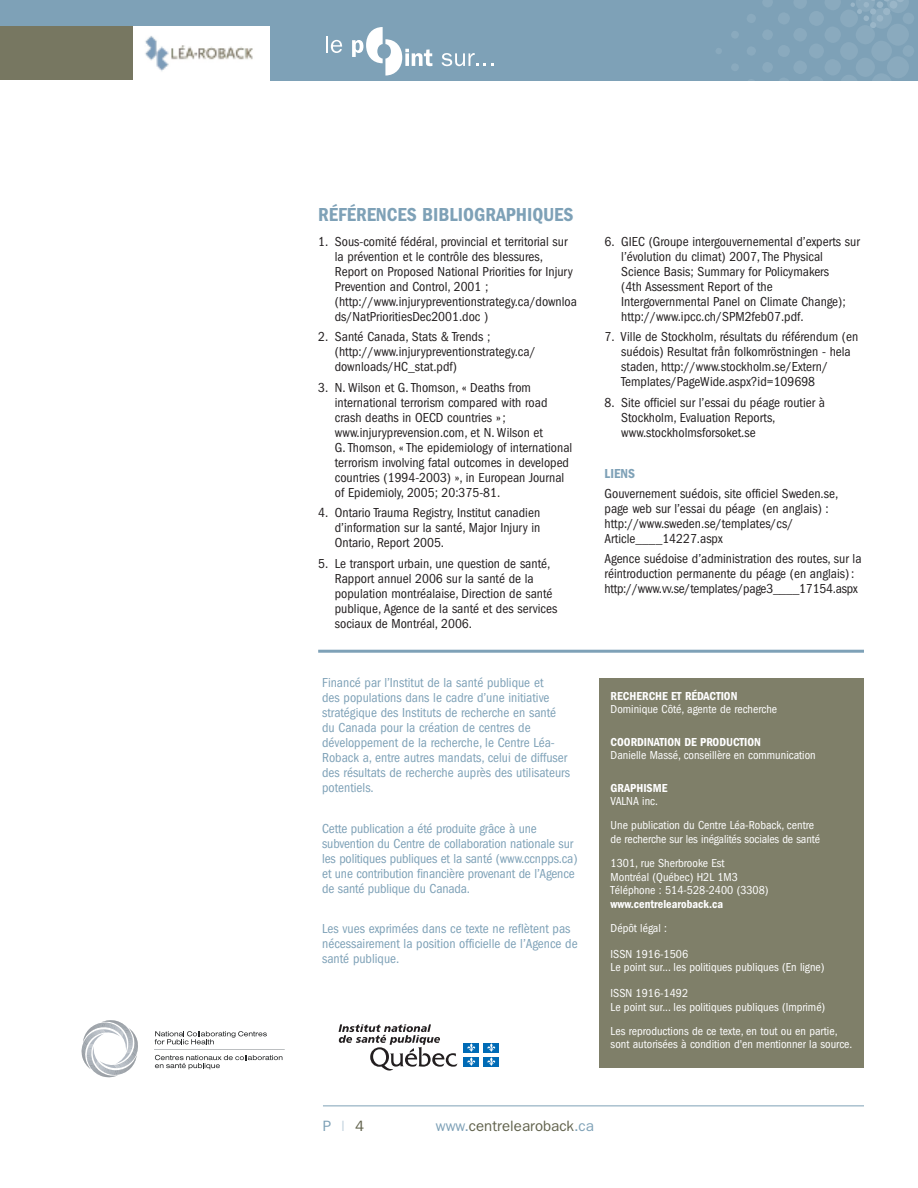
<style>
.page{position:relative;width:918px;height:1188px;background:#fff}
.page>*{position:absolute;margin:0;border:0;box-sizing:border-box;transform-origin:0 0}
.t1{font:600 condensed 19.5px "Franklin Gothic";color:#7ea1b7}
.t2{font:15px "Franklin Gothic";color:#60614b}
.t3{font:15px "Franklin Gothic";color:#7ea1b7}
.t4{font:condensed 13.5px/15px "Franklin Gothic";color:#231f20}
.t5{font:condensed 13.5px/15px "Franklin Gothic";color:#7ea1b7}
.t6{font:600 condensed 13.5px "Franklin Gothic";color:#7ea1b7}
.t7{font:condensed 12px/24.3px "Franklin Gothic";color:#fff}
.t8{font:600 condensed 12px "Franklin Gothic";color:#fff}
.s1{color:#b7cad8}
.s2{color:#60614b}
.s3{color:#7ea1b7}
</style>
<div class="page">
<div style="left:599px;top:678px;width:265px;height:389px;background:#7f7f69"></div>
<div style="left:0;top:0;width:918px;height:81px;background:#7ea1b7"></div>
<svg style="left:716px;top:48px;width:5px;height:6px"></svg>
<svg style="left:731px;top:0;width:183px;height:81px"></svg>
<hr style="left:323px;top:1106px;width:541px;height:1px;background:#7ea1b7">
<div style="left:0;top:26px;width:270px;height:55px;background:#fff"></div>
<img style="left:145px;top:36px;width:108px;height:36px">
<svg style="left:326px;top:36px;width:16px;height:17px"></svg>
<svg style="left:352px;top:27px;width:80px;height:49px"></svg>
<svg style="left:442px;top:53px;width:51px;height:13px"></svg>
<div style="left:0;top:26px;width:133px;height:53px;background:#777761"></div>
<hr style="left:318px;top:650px;width:546px;height:3px;background:#7ea1b7">
<svg style="left:155px;top:1031px;width:112px;height:13px"></svg>
<svg style="left:155px;top:1055px;width:127px;height:14px"></svg>
<svg style="left:82px;top:1020px;width:56px;height:58px"></svg>
<hr style="left:154px;top:1049px;width:131px;height:1px;background:#686f73">
<svg style="left:339px;top:1024px;width:119px;height:47px"></svg>
<div style="left:464px;top:1043px;width:15px;height:9px;background:#006bb6"></div>
<div style="left:484px;top:1043px;width:15px;height:9px;background:#006bb6"></div>
<div style="left:464px;top:1057px;width:15px;height:9px;background:#006bb6"></div>
<svg style="left:467px;top:1043px;width:8px;height:23px"></svg>
<div style="left:484px;top:1057px;width:15px;height:9px;background:#006bb6"></div>
<svg style="left:487px;top:1043px;width:8px;height:23px"></svg>
<h1 class="t1" style="left:318px;top:208px;width:257px">RÉFÉRENCES BIBLIOGRAPHIQUES</h1>
<p class="t4" style="left:335px;top:235px;width:244px;text-indent:-17px">1. Sous-comité fédéral, provincial et territorial sur la prévention et le contrôle des blessures, Report on Proposed National Priorities for Injury Prevention and Control, 2001 ; (http://www.injurypreventionstrategy.ca/downloa ds/NatPrioritiesDec2001.doc )</p>
<p class="t4" style="left:335px;top:330px;width:202px;text-indent:-17px">2. Santé Canada, Stats &amp; Trends ; (http://www.injurypreventionstrategy.ca/ downloads/HC_stat.pdf)</p>
<p class="t4" style="left:335px;top:381px;width:239px;text-indent:-17px">3. N. Wilson et G. Thomson, « Deaths from international terrorism compared with road crash deaths in OECD countries » ; www.injuryprevension.com, et N. Wilson et<br>G. Thomson, « The epidemiology of international terrorism involving fatal outcomes in developed countries (1994-2003) », in European Journal of Epidemioly, 2005; 20:375-81.</p>
<p class="t4" style="left:335px;top:506px;width:207px;text-align:justify;text-indent:-17px">4. Ontario Trauma Registry, Institut canadien d’information sur la santé, Major Injury in Ontario, Report 2005.</p>
<p class="t4" style="left:335px;top:557px;width:224px;text-indent:-17px">5. Le transport urbain, une question de santé, Rapport annuel 2006 sur la santé de la population montréalaise, Direction de santé publique, Agence de la santé et des services sociaux de Montréal, 2006.</p>
<p class="t5" style="left:322px;top:676px;width:249px">Financé par l’Institut de la santé publique et<br>des populations dans le cadre d’une initiative stratégique des Instituts de recherche en santé du Canada pour la création de centres de développement de la recherche, le Centre Léa-Roback a, entre autres mandats, celui de diffuser des résultats de recherche auprès des utilisateurs potentiels.</p>
<p class="t5" style="left:322px;top:822px;width:257px">Cette publication a été produite grâce à une subvention du Centre de collaboration nationale sur les politiques publiques et la santé (www.ccnpps.ca) et une contribution financière provenant de l’Agence de santé publique du Canada.</p>
<p class="t5" style="left:322px;top:922px;width:257px">Les vues exprimées dans ce texte ne reflètent pas nécessairement la position officielle de l’Agence de santé publique.</p>
<p class="t4" style="left:621px;top:235px;width:240px;text-indent:-17px">6. GIEC (Groupe intergouvernemental d’experts sur l’évolution du climat) 2007, The Physical Science Basis; Summary for Policymakers<br>(4th Assessment Report of the Intergovernmental Panel on Climate Change); http://www.ipcc.ch/SPM2feb07.pdf.</p>
<p class="t4" style="left:621px;top:330px;width:238px;text-indent:-17px">7. Ville de Stockholm, résultats du référendum (en suédois) Resultat från folkomröstningen - hela staden, http://www.stockholm.se/Extern/ Templates/PageWide.aspx?id=109698</p>
<p class="t4" style="left:621px;top:396px;width:205px;text-indent:-17px">8. Site officiel sur l’essai du péage routier à<br>Stockholm, Evaluation Reports, www.stockholmsforsoket.se</p>
<p class="t6" style="left:605px;top:469px;width:32px">LIENS</p>
<p class="t4" style="left:605px;top:487px;width:235px">Gouvernement suédois, site officiel Sweden.se, page web sur l’essai du péage (en anglais) : http://www.sweden.se/templates/cs/ Article____14227.aspx</p>
<p class="t4" style="left:605px;top:552px;width:258px">Agence suédoise d’administration des routes, sur la réintroduction permanente du péage (en anglais): http://www.vv.se/templates/page3____17154.aspx</p>
<p class="t8" style="left:611px;top:692px;width:128px">RECHERCHE ET RÉDACTION</p>
<p class="t7" style="left:611px;top:698px;width:168px">Dominique Côté, agente de recherche</p>
<p class="t8" style="left:611px;top:738px;width:152px">COORDINATION DE PRODUCTION</p>
<p class="t7" style="left:611px;top:744px;width:207px">Danielle Massé, conseillère en communication</p>
<p class="t8" style="left:611px;top:784px;width:58px">GRAPHISME</p>
<p class="t7" style="left:611px;top:790px;width:205px">VALNA inc.<br>Une publication du Centre Léa-Roback, centre</p>
<p class="t7" style="left:611px;top:828px;width:211px">de recherche sur les inégalités sociales de santé<br>1301, rue Sherbrooke Est</p>
<p class="t7" style="left:611px;top:871px;width:159px;line-height:13.5px">Montréal (Québec) H2L 1M3<br>Téléphone : 514-528-2400 (3308)</p>
<p class="t8" style="left:611px;top:900px;width:114px">www.centrelearoback.ca</p>
<p class="t7" style="left:611px;top:916px;width:79px;line-height:25.8px">Dépôt légal :<br>ISSN 1916-1506</p>
<p class="t7" style="left:611px;top:955px;width:215px;line-height:25.8px">Le point sur... les politiques publiques (En ligne)<br>ISSN 1916-1492</p>
<p class="t7" style="left:611px;top:995px;width:228px">Le point sur... les politiques publiques (Imprimé)<br>Les reproductions de ce texte, en tout ou en partie,</p>
<p class="t7" style="left:611px;top:1033px;width:243px">sont autorisées à condition d'en mentionner la source.</p>
<p class="t3" style="left:323px;top:1117px;width:43px">P<span class="s1">|</span><span class="s2">4</span></p>
<p class="t2" style="left:436px;top:1117px;width:160px"><span class="s3">www.</span>centrelearoback<span class="s3">.ca</span></p>
</div>
